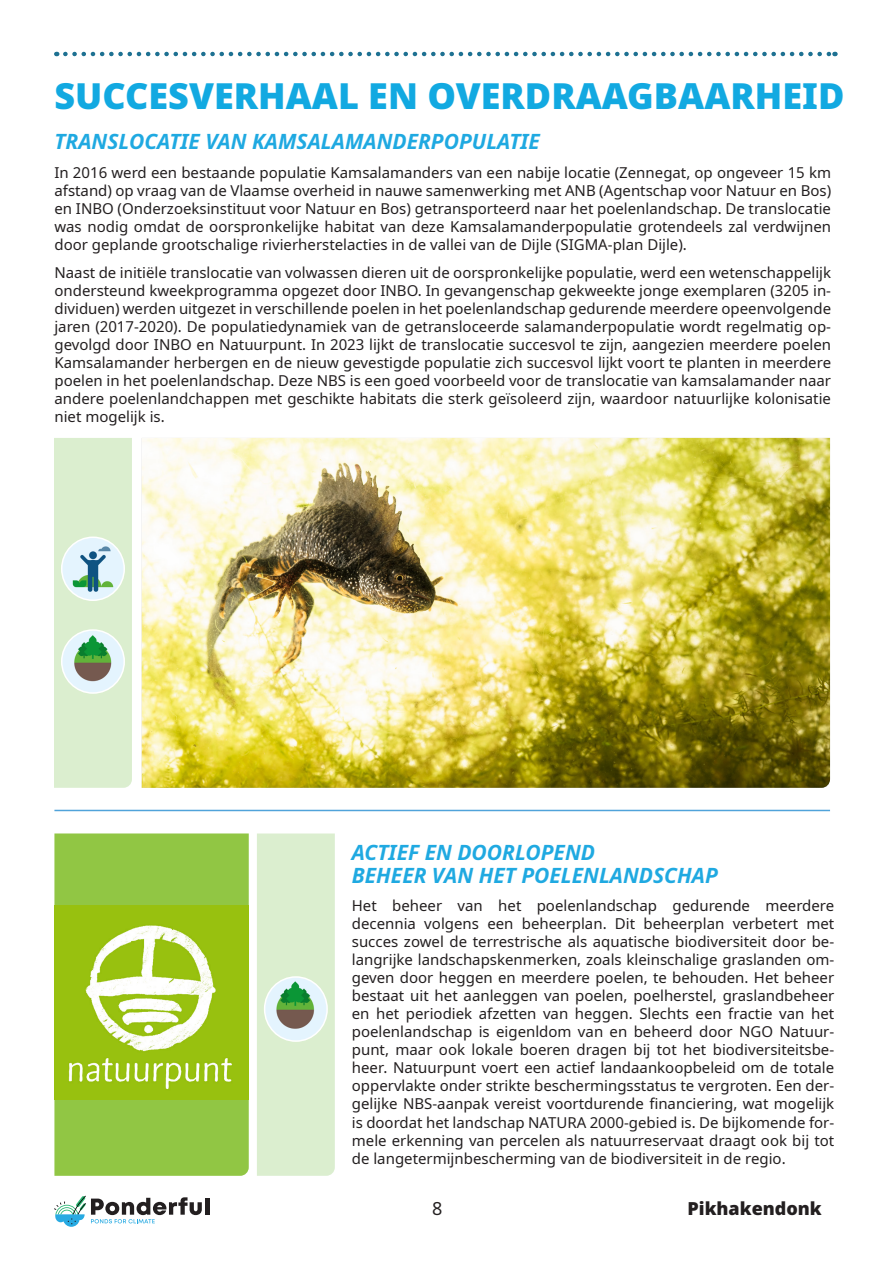
<style>
.page{position:relative;width:893px;height:1263px;background:#fff}
.page>*{position:absolute;margin:0;border:0;box-sizing:border-box;transform-origin:0 0}
.Titre2{font:900 36px "Noto Sans";color:#12a9e1}
.Texte1{font:italic 700 21px/22.5px "Noto Sans";color:#1fa9e1}
.t1{font:900 18px "Noto Sans";color:#231f20}
.Texte1-2{font:18px "Noto Sans";color:#231f20}
.Texte1-3{font:15px/18px "Noto Sans";color:#231f20;text-align:justify}
.s1{font-weight:700;color:#302869}
</style>
<div class="page">
<svg style="left:65px;top:52px;width:770px;height:4px"></svg>
<div style="left:54px;top:438px;width:78px;height:350px;background:#dbeecf"></div>
<img style="left:62px;top:630px;width:62px;height:63px;border-radius:31px">
<div style="left:61px;top:629px;width:64px;height:65px;border:2px solid #fff;border-radius:50%"></div>
<img style="left:62px;top:537px;width:62px;height:63px;border-radius:31px">
<div style="left:61px;top:536px;width:64px;height:65px;border:2px solid #fff;border-radius:50%"></div>
<img style="left:142px;top:438px;width:688px;height:350px">
<div style="left:257px;top:833px;width:78px;height:343px;background:#dbeecf"></div>
<img style="left:265px;top:977px;width:62px;height:64px">
<div style="left:264px;top:976px;width:64px;height:66px;border:2px solid #fff;border-radius:50%"></div>
<div style="left:54px;top:833px;width:195px;height:343px;background:#91c644"></div>
<img style="left:54px;top:905px;width:195px;height:195px">
<hr style="left:54px;top:810px;width:776px;height:1px;background:#50a3da">
<hr style="left:205px;top:1198px;width:4px;height:17px;background:#231f20">
<svg style="left:54px;top:1196px;width:148px;height:31px"></svg>
<p class="Titre2" style="left:54px;top:68px;width:791px">SUCCESVERHAAL EN OVERDRAAGBAARHEID</p>
<p class="Texte1" style="left:54px;top:131px;width:487px">TRANSLOCATIE VAN KAMSALAMANDERPOPULATIE</p>
<p class="Texte1-3" style="left:54px;top:164px;width:778px">In 2016 werd een bestaande populatie Kamsalamanders van een nabije locatie (Zennegat, op ongeveer 15 km afstand) op vraag van de Vlaamse overheid in nauwe samenwerking met ANB (Agentschap voor Natuur en Bos) en INBO (Onderzoeksinstituut voor Natuur en Bos) getransporteerd naar het poelenlandschap. De translocatie was nodig omdat de oorspronkelijke habitat van deze Kamsalamanderpopulatie grotendeels zal verdwijnen door geplande grootschalige rivierherstelacties in de vallei van de Dijle (SIGMA-plan Dijle).</p>
<p class="Texte1-3" style="left:54px;top:264px;width:778px">Naast de initiële translocatie van volwassen dieren uit de oorspronkelijke populatie, werd een wetenschappelijk ondersteund kweekprogramma opgezet door INBO. In gevangenschap gekweekte jonge exemplaren (3205 in&shy;dividuen) werden uitgezet in verschillende poelen in het poelenlandschap gedurende meerdere opeenvolgende jaren (2017-2020). De populatiedynamiek van de getransloceerde salamanderpopulatie wordt regelmatig op&shy;gevolgd door INBO en Natuurpunt. In 2023 lijkt de translocatie succesvol te zijn, aangezien meerdere poelen Kamsalamander herbergen en de nieuw gevestigde populatie zich succesvol lijkt voort te planten in meerdere poelen in het poelenlandschap. Deze NBS is een goed voorbeeld voor de translocatie van kamsalamander naar andere poelenlandchappen met geschikte habitats die sterk geïsoleerd zijn, waardoor natuurlijke kolonisatie niet mogelijk is.</p>
<p class="Texte1" style="left:352px;top:842px;width:367px">ACTIEF EN DOORLOPEND<br>BEHEER VAN HET POELENLANDSCHAP</p>
<p class="Texte1-3" style="left:352px;top:897px;width:484px">Het beheer van het poelenlandschap gedurende meerdere decennia volgens een beheerplan. Dit beheerplan verbetert met succes zowel de terrestrische als aquatische biodiversiteit door be&shy;langrijke landschapskenmerken, zoals kleinschalige graslanden om&shy;geven door heggen en meerdere poelen, te behouden. Het beheer bestaat uit het aanleggen van poelen, poelherstel, graslandbeheer en het periodiek afzetten van heggen. Slechts een fractie van het poelenlandschap is eigenldom van en beheerd door NGO Natuur&shy;punt, maar ook lokale boeren dragen bij tot het biodiversiteitsbe&shy;heer. Natuurpunt voert een actief landaankoopbeleid om de totale oppervlakte onder strikte beschermingsstatus te vergroten. Een der&shy;gelijke NBS-aanpak vereist voortdurende financiering, wat mogelijk is doordat het landschap NATURA 2000-gebied is. De bijkomende for&shy;mele erkenning van percelen als natuurreservaat draagt ook bij tot de langetermijnbescherming van de biodiversiteit in de regio.</p>
<p class="Texte1-2" style="left:432px;top:1196px;width:21px">8<span class="s1">9</span></p>
<p class="t1" style="left:687px;top:1195px;width:136px">Pikhakendonk</p>
</div>
